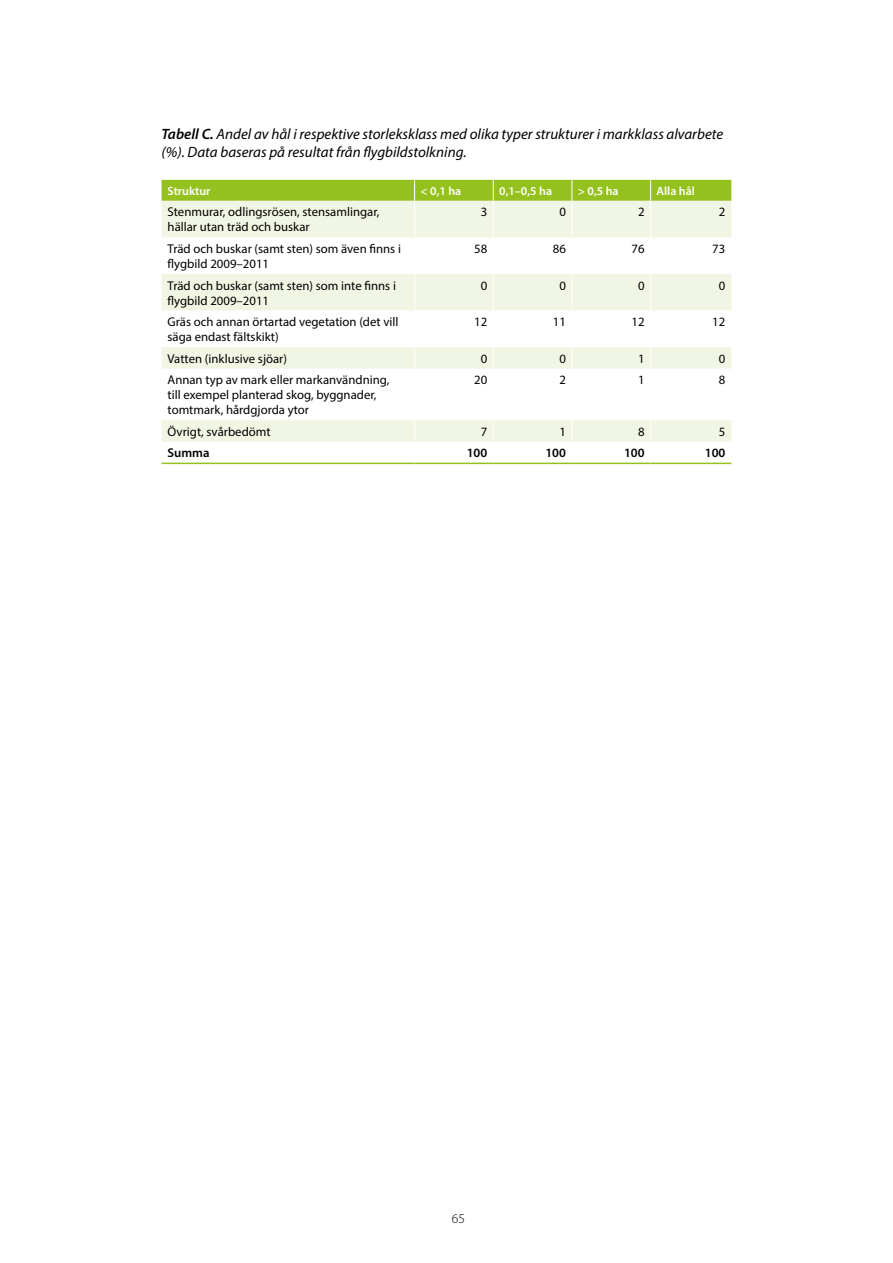
<style>
.page{position:relative;width:893px;height:1263px;background:#fff}
.page>*{position:absolute;margin:0;border:0;box-sizing:border-box;transform-origin:0 0}
.Figurrubrik{font:italic 15px/18px "Myriad Pro";color:#000}
.t1{font:300 13.5px "Myriad Pro";color:#000}
.Tabelltext{font:12.75px/15px "Myriad Pro";color:#000}
.Tabelltext-2{font:600 12.75px "Myriad Pro";color:#000}
.Tabellrubrik_VIT_-_m{font:600 12px "Myriad Pro";color:#fff}
.s1{font-weight:600}
</style>
<div class="page">
<svg style="left:162px;top:201px;width:569px;height:241px"></svg>
<hr style="left:162px;top:463px;width:253px;height:1px;background:#95c11f">
<hr style="left:415px;top:463px;width:78px;height:1px;background:#95c11f">
<hr style="left:493px;top:463px;width:79px;height:1px;background:#95c11f">
<hr style="left:572px;top:463px;width:79px;height:1px;background:#95c11f">
<hr style="left:651px;top:463px;width:80px;height:1px;background:#95c11f">
<div style="left:162px;top:180px;width:569px;height:21px;background:#95c11f"></div>
<hr style="left:414px;top:201px;width:1px;height:36px;background:#fff">
<hr style="left:493px;top:201px;width:1px;height:36px;background:#fff">
<hr style="left:572px;top:201px;width:1px;height:36px;background:#fff">
<hr style="left:650px;top:201px;width:1px;height:36px;background:#fff">
<hr style="left:414px;top:237px;width:1px;height:37px;background:#fff">
<hr style="left:493px;top:237px;width:1px;height:37px;background:#fff">
<hr style="left:572px;top:237px;width:1px;height:37px;background:#fff">
<hr style="left:650px;top:237px;width:1px;height:37px;background:#fff">
<hr style="left:414px;top:274px;width:1px;height:37px;background:#fff">
<hr style="left:493px;top:274px;width:1px;height:37px;background:#fff">
<hr style="left:572px;top:274px;width:1px;height:37px;background:#fff">
<hr style="left:650px;top:274px;width:1px;height:37px;background:#fff">
<hr style="left:414px;top:311px;width:1px;height:36px;background:#fff">
<hr style="left:493px;top:311px;width:1px;height:36px;background:#fff">
<hr style="left:572px;top:311px;width:1px;height:36px;background:#fff">
<hr style="left:650px;top:311px;width:1px;height:36px;background:#fff">
<svg style="left:414px;top:347px;width:1px;height:22px"></svg>
<svg style="left:493px;top:347px;width:1px;height:22px"></svg>
<svg style="left:572px;top:347px;width:1px;height:22px"></svg>
<svg style="left:650px;top:347px;width:1px;height:22px"></svg>
<hr style="left:414px;top:369px;width:1px;height:51px;background:#fff">
<hr style="left:493px;top:369px;width:1px;height:51px;background:#fff">
<hr style="left:572px;top:369px;width:1px;height:51px;background:#fff">
<hr style="left:650px;top:369px;width:1px;height:51px;background:#fff">
<svg style="left:414px;top:420px;width:1px;height:43px"></svg>
<svg style="left:493px;top:420px;width:1px;height:43px"></svg>
<svg style="left:572px;top:420px;width:1px;height:43px"></svg>
<svg style="left:650px;top:420px;width:1px;height:43px"></svg>
<p class="Figurrubrik" style="left:162px;top:125px;width:563px"><span class="s1">Tabell C.</span> Andel av hål i respektive storleksklass med olika typer strukturer i markklass alvarbete (%). Data baseras på resultat från flygbildstolkning.</p>
<p class="Tabellrubrik_VIT_-_m" style="left:168px;top:183px;width:44px">Struktur</p>
<p class="Tabellrubrik_VIT_-_m" style="left:421px;top:183px;width:42px">&lt; 0,1 ha</p>
<p class="Tabellrubrik_VIT_-_m" style="left:499px;top:183px;width:54px">0,1–0,5 ha</p>
<p class="Tabellrubrik_VIT_-_m" style="left:578px;top:183px;width:42px">&gt; 0,5 ha</p>
<p class="Tabellrubrik_VIT_-_m" style="left:657px;top:183px;width:40px">Alla hål</p>
<p class="Tabelltext" style="left:168px;top:204px;width:213px">Stenmurar, odlingsrösen, stensamlingar, hällar utan träd och buskar</p>
<p class="Tabelltext" style="left:481px;top:204px;width:8px">3</p>
<p class="Tabelltext" style="left:559px;top:204px;width:8px">0</p>
<p class="Tabelltext" style="left:638px;top:204px;width:8px">2</p>
<p class="Tabelltext" style="left:719px;top:204px;width:8px">2</p>
<p class="Tabelltext" style="left:168px;top:241px;width:235px">Träd och buskar (samt sten) som även finns i flygbild 2009–2011</p>
<p class="Tabelltext" style="left:474px;top:241px;width:15px">58</p>
<p class="Tabelltext" style="left:553px;top:241px;width:15px">86</p>
<p class="Tabelltext" style="left:631px;top:241px;width:15px">76</p>
<p class="Tabelltext" style="left:712px;top:241px;width:15px">73</p>
<p class="Tabelltext" style="left:168px;top:278px;width:230px">Träd och buskar (samt sten) som inte finns i flygbild 2009–2011</p>
<p class="Tabelltext" style="left:481px;top:278px;width:8px">0</p>
<p class="Tabelltext" style="left:559px;top:278px;width:8px">0</p>
<p class="Tabelltext" style="left:638px;top:278px;width:8px">0</p>
<p class="Tabelltext" style="left:719px;top:278px;width:8px">0</p>
<p class="Tabelltext" style="left:168px;top:314px;width:232px">Gräs och annan örtartad vegetation (det vill säga endast fältskikt)</p>
<p class="Tabelltext" style="left:474px;top:314px;width:15px">12</p>
<p class="Tabelltext" style="left:553px;top:314px;width:15px">11</p>
<p class="Tabelltext" style="left:631px;top:314px;width:15px">12</p>
<p class="Tabelltext" style="left:712px;top:314px;width:15px">12</p>
<p class="Tabelltext" style="left:168px;top:351px;width:121px">Vatten (inklusive sjöar)</p>
<p class="Tabelltext" style="left:481px;top:351px;width:8px">0</p>
<p class="Tabelltext" style="left:559px;top:351px;width:8px">0</p>
<p class="Tabelltext" style="left:638px;top:351px;width:8px">1</p>
<p class="Tabelltext" style="left:719px;top:351px;width:8px">0</p>
<p class="Tabelltext" style="left:168px;top:372px;width:223px">Annan typ av mark eller markanvändning, till exempel planterad skog, byggnader, tomtmark, hårdgjorda ytor</p>
<p class="Tabelltext" style="left:474px;top:372px;width:15px">20</p>
<p class="Tabelltext" style="left:559px;top:372px;width:8px">2</p>
<p class="Tabelltext" style="left:638px;top:372px;width:8px">1</p>
<p class="Tabelltext" style="left:719px;top:372px;width:8px">8</p>
<p class="Tabelltext" style="left:168px;top:424px;width:105px">Övrigt, svårbedömt</p>
<p class="Tabelltext" style="left:481px;top:424px;width:8px">7</p>
<p class="Tabelltext" style="left:559px;top:424px;width:8px">1</p>
<p class="Tabelltext" style="left:638px;top:424px;width:8px">8</p>
<p class="Tabelltext" style="left:719px;top:424px;width:8px">5</p>
<p class="Tabelltext-2" style="left:168px;top:445px;width:43px">Summa</p>
<p class="Tabelltext-2" style="left:467px;top:445px;width:22px">100</p>
<p class="Tabelltext-2" style="left:545px;top:445px;width:22px">100</p>
<p class="Tabelltext-2" style="left:624px;top:445px;width:22px">100</p>
<p class="Tabelltext-2" style="left:705px;top:445px;width:22px">100</p>
<p class="t1" style="left:452px;top:1210px;width:15px">65</p>
</div>
